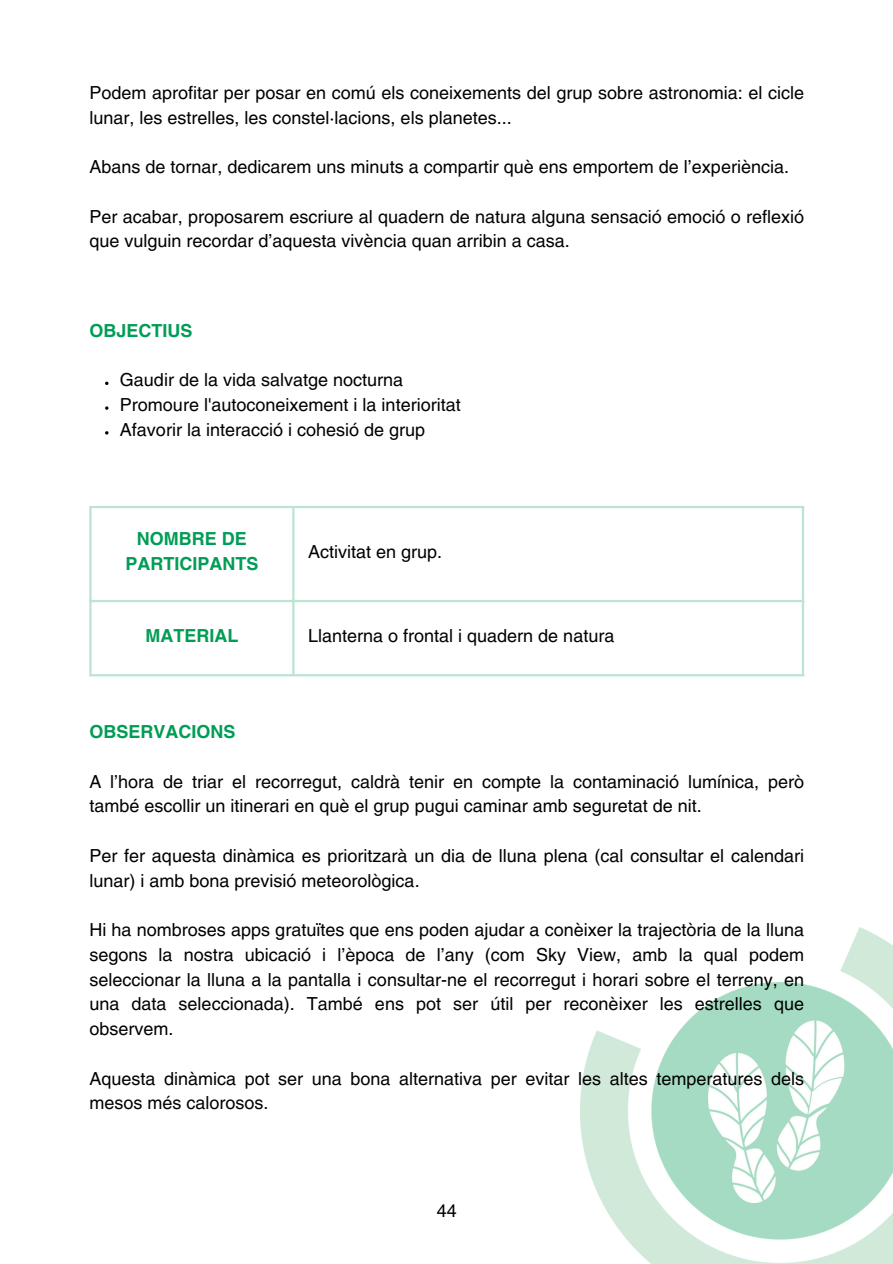
<style>
.page{position:relative;width:893px;height:1264px;background:#fff}
.page>*{position:absolute;margin:0;border:0;box-sizing:border-box;transform-origin:0 0}
.t1{font:18px/24.8px "Helvetica LT Pro";color:#000}
.t2{font:700 18px/24.8px "Helvetica LT Pro";color:#009d56;text-align:center}
.t3{font:18px "Helvetica World";color:#000}
</style>
<div class="page">
<img style="left:580px;top:927px;width:312px;height:336px">
<svg style="left:105px;top:406px;width:3px;height:4px"></svg>
<svg style="left:92px;top:508px;width:200px;height:95px"></svg>
<hr style="left:89px;top:508px;width:3px;height:166px;background:#bbe4d1">
<hr style="left:292px;top:508px;width:2px;height:166px;background:#bbe4d1">
<hr style="left:801px;top:508px;width:3px;height:166px;background:#bbe4d1">
<hr style="left:89px;top:506px;width:715px;height:2px;background:#bbe4d1">
<hr style="left:89px;top:600px;width:715px;height:2px;background:#bbe4d1">
<hr style="left:89px;top:674px;width:715px;height:2px;background:#bbe4d1">
<p class="t1" style="left:89px;top:82px;width:716px">Podem aprofitar per posar en comú els coneixements del grup sobre astronomia: el cicle lunar, les estrelles, les constel·lacions, els planetes...</p>
<p class="t1" style="left:89px;top:156px;width:701px">Abans de tornar, dedicarem uns minuts a compartir què ens emportem de l’experiència.</p>
<p class="t1" style="left:89px;top:206px;width:716px">Per acabar, proposarem escriure al quadern de natura alguna sensació emoció o reflexió que vulguin recordar d’aquesta vivència quan arribin a casa.</p>
<h1 class="t2" style="left:89px;top:319px;width:105px">OBJECTIUS</h1>
<p class="t1" style="left:120px;top:369px;width:285px">Gaudir de la vida salvatge nocturna</p>
<p class="t1" style="left:120px;top:394px;width:342px">Promoure l'autoconeixement i la interioritat</p>
<p class="t1" style="left:120px;top:418px;width:307px">Afavorir la interacció i cohesió de grup</p>
<p class="t2" style="left:125px;top:528px;width:135px">NOMBRE DE<br>PARTICIPANTS</p>
<p class="t1" style="left:308px;top:540px;width:136px">Activitat en grup.</p>
<p class="t2" style="left:145px;top:624px;width:94px">MATERIAL</p>
<p class="t1" style="left:308px;top:624px;width:308px">Llanterna o frontal i quadern de natura</p>
<h1 class="t2" style="left:89px;top:721px;width:148px">OBSERVACIONS</h1>
<p class="t1" style="left:89px;top:770px;width:716px">A l’hora de triar el recorregut, caldrà tenir en compte la contaminació lumínica, però també escollir un itinerari en què el grup pugui caminar amb seguretat de nit.</p>
<p class="t1" style="left:89px;top:844px;width:716px">Per fer aquesta dinàmica es prioritzarà un dia de lluna plena (cal consultar el calendari lunar) i amb bona previsió meteorològica.</p>
<p class="t1" style="left:89px;top:919px;width:716px;text-align:justify">Hi ha nombroses apps gratuïtes que ens poden ajudar a conèixer la trajectòria de la lluna segons la nostra ubicació i l’època de l’any (com Sky View, amb la qual podem seleccionar la lluna a la pantalla i consultar-ne el recorregut i horari sobre el terreny, en una data seleccionada). També ens pot ser útil per reconèixer les estrelles que observem.</p>
<p class="t1" style="left:89px;top:1067px;width:716px">Aquesta dinàmica pot ser una bona alternativa per evitar les altes temperatures dels mesos més calorosos.</p>
<p class="t3" style="left:436px;top:1200px;width:22px">44</p>
</div>
